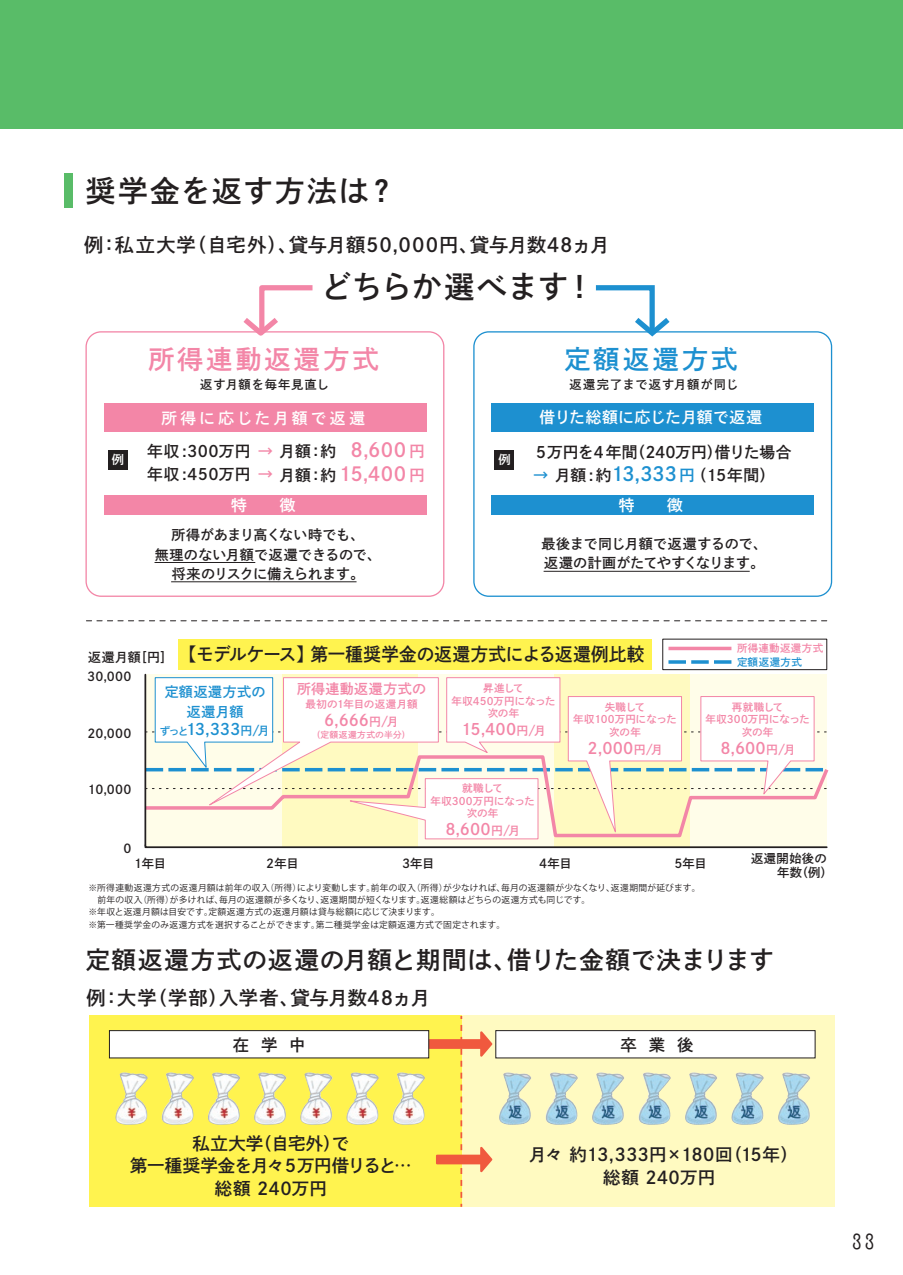
<style>
.page{position:relative;width:903px;height:1275px;background:#fff}
.page>*{position:absolute;margin:0;border:0;box-sizing:border-box;transform-origin:0 0}
.t1{font:30.28px "Shuei Go Kin Std B";letter-spacing:.015em;color:#231f20}
.t2{font:29.75px "Shuei Go Kin Std B";letter-spacing:.07em;color:#231f20}
.t3{font:26.25px "Shuei Go Kin Std B";letter-spacing:.11em;color:#f386a7}
.t4{font:26.25px "Shuei Go Kin Std B";letter-spacing:.125em;color:#1d90d0}
.t5{font:24.5px "Shuei Go Kin Std B";letter-spacing:.04em;color:#231f20}
.t6{font:19.25px "Shuei Go Kin Std B";letter-spacing:.01em;color:#231f20}
.t7{font:19.25px/24px "Shuei Go Kin Std B";letter-spacing:.03em;color:#f386a7;text-align:right}
.t8{font:19.25px "Shuei Go Kin Std B";color:#1d90d0}
.t9{font:19.25px "cinecaption";color:#231f20}
.t10{font:18.38px "Shuei Go Kin Std B";letter-spacing:.015em;color:#231f20;scale:.95 1}
.t11{font:17.5px/22.8px "Shuei Go Kin Std B";letter-spacing:.005em;color:#231f20;text-align:center}
.t12{font:16.45px "Shuei Go Kin Std B";color:#231f20}
.t13{font:15.75px "Shuei Go Kin Std B";letter-spacing:.015em;color:#f386a7}
.t14{font:15.75px/22.8px "Shuei Go Kin Std B";letter-spacing:.025em;color:#231f20}
.t15{font:15.75px "Shuei Go Kin Std B";letter-spacing:-.02em;color:#231f20}
.t16{font:15.75px "Shuei Go Kin Std B";letter-spacing:.03em;color:#fff}
.t17{font:15.75px "Shuei Go Kin Std B";color:#1d90d0}
.t18{font:15.75px "Shuei Go Kin Std B";letter-spacing:.205em;color:#fff}
.t19{font:15.75px "Shuei Go Kin Std B";letter-spacing:.05em;color:#fff}
.t20{font:15.75px "Shuei Go Kin Std B";color:#231f20}
.t21{font:14px/19.2px "Shuei Go Kin Std B";letter-spacing:-.005em;color:#231f20}
.t22{font:14px/19.2px "Shuei Go Kin Std B";letter-spacing:.035em;color:#1d90d0;text-align:center}
.t23{font:14px "Shuei Go Kin Std B";letter-spacing:.025em;color:#f386a7}
.t24{font:12.95px "Shuei Go Kin Std B";color:#231f20}
.t25{font:12.25px/14px "Shuei Go Kin Std B";letter-spacing:.025em;color:#231f20}
.t26{font:12.25px "Shuei Go Kin Std B";letter-spacing:.08em;color:#231f20}
.t27{font:12.25px "Shuei Go Kin Std B";letter-spacing:.06em;color:#231f20}
.t28{font:12.25px "Shuei Go Kin Std B";color:#fff}
.t29{font:10.5px/12.2px "Shuei Go Kin Std B";letter-spacing:.01em;color:#f386a7;text-align:center}
.t30{font:10.5px "Shuei Go Kin Std B";letter-spacing:.03em;color:#f386a7}
.t31{font:10.5px "Shuei Go Kin Std B";letter-spacing:.04em;color:#1d90d0}
.t32{font:8.75px/12.2px "Koz Go Pr 6 N";letter-spacing:.03em;color:#231f20}
.t33{font:8.75px "Shuei Go Kin Std B";letter-spacing:.035em;color:#f386a7}
.s1{font-size:15.75px}
.s2{font-size:15.75px;color:#231f20}
.s3{color:#f386a7}
.s4{color:#1d90d0}
.s5{font-size:10.5px}
.s6{font-size:11.9px}
</style>
<div class="page">
<div style="left:0;top:0;width:903px;height:129px;background:#59bc68"></div>
<div style="left:64px;top:173px;width:8px;height:34px;background:#59bc68"></div>
<div style="left:491px;top:403px;width:323px;height:29px;background:#1d90d0"></div>
<div style="left:90px;top:1015px;width:372px;height:192px;background:#fff34f"></div>
<div style="left:462px;top:1015px;width:372px;height:192px;background:#fffac1"></div>
<svg style="left:401px;top:1025px;width:91px;height:182px"></svg>
<div style="left:109px;top:1030px;width:320px;height:28px;background:#fff;border:1px solid #231f20"></div>
<div style="left:495px;top:1030px;width:320px;height:28px;background:#fff;border:1px solid #231f20"></div>
<img style="left:162px;top:1072px;width:32px;height:53px">
<img style="left:115px;top:1072px;width:32px;height:53px">
<img style="left:208px;top:1072px;width:32px;height:53px">
<img style="left:254px;top:1072px;width:32px;height:53px">
<img style="left:300px;top:1072px;width:32px;height:53px">
<img style="left:346px;top:1072px;width:32px;height:53px">
<img style="left:393px;top:1072px;width:32px;height:53px">
<img style="left:499px;top:1072px;width:32px;height:53px">
<img style="left:545px;top:1072px;width:32px;height:53px">
<img style="left:592px;top:1072px;width:32px;height:53px">
<img style="left:638px;top:1072px;width:32px;height:53px">
<img style="left:685px;top:1072px;width:32px;height:53px">
<img style="left:731px;top:1072px;width:32px;height:53px">
<img style="left:778px;top:1072px;width:32px;height:53px">
<div style="left:473px;top:331px;width:359px;height:266px;border:1px solid #1d90d0;border-radius:15px"></div>
<div style="left:179px;top:639px;width:473px;height:31px;background:#fff34f"></div>
<div style="left:491px;top:495px;width:323px;height:20px;background:#1d90d0"></div>
<div style="left:494px;top:450px;width:20px;height:20px;background:#231f20"></div>
<div style="left:104px;top:403px;width:323px;height:29px;background:#f386a7"></div>
<div style="left:85px;top:331px;width:359px;height:266px;border:1px solid #f386a7;border-radius:15px"></div>
<div style="left:104px;top:495px;width:323px;height:20px;background:#f386a7"></div>
<div style="left:108px;top:450px;width:20px;height:20px;background:#231f20"></div>
<svg style="left:86px;top:620px;width:741px;height:1px"></svg>
<svg style="left:591px;top:285px;width:84px;height:52px"></svg>
<svg style="left:238px;top:285px;width:80px;height:51px"></svg>
<hr style="left:155px;top:562px;width:100px;height:1px;background:#231f20">
<hr style="left:171px;top:581px;width:185px;height:1px;background:#231f20">
<hr style="left:544px;top:571px;width:206px;height:1px;background:#231f20">
<hr style="left:144px;top:675px;width:2px;height:170px;background:#231f20">
<svg style="left:144px;top:677px;width:684px;height:172px"></svg>
<div style="left:662px;top:639px;width:165px;height:31px;border:1px solid #231f20"></div>
<svg style="left:668px;top:660px;width:63px;height:4px"></svg>
<hr style="left:668px;top:647px;width:63px;height:3px;background:#f386a7">
<h2 class="t2" style="left:86px;top:170px;width:312px">奨学金を返す方法は？</h2>
<h3 class="t6" style="left:84px;top:232px;width:527px">例：私立大学（自宅外）、貸与月額50,000円、貸与月数48ヵ月</h3>
<h1 class="t1" style="left:321px;top:265px;width:275px">どちらか選べます！</h1>
<h3 class="t28" style="left:112px;top:451px;width:14px">例</h3>
<h3 class="t3" style="left:148px;top:341px;width:232px">所得連動返還方式</h3>
<h3 class="t27" style="left:200px;top:376px;width:130px">返す月額を毎年見直し</h3>
<h3 class="t18" style="left:162px;top:408px;width:205px">所得に応じた月額で返還</h3>
<h3 class="t7" style="left:280px;top:437px;width:147px">8,600 <span class="s1">円<br></span><span class="s2">月額:約</span> 15,400 <span class="s1">円</span></h3>
<h3 class="t14" style="left:147px;top:439px;width:190px">年収:300万円 <span class="s3">→</span> 月額:約年収:450万円 <span class="s3">→</span></h3>
<h3 class="t19" style="left:231px;top:494px;width:66px">特　　徴</h3>
<h3 class="t21" style="left:155px;top:525px;width:228px;text-align:center">所得があまり高くない時でも、<br>無理のない月額で返還できるので、将来のリスクに備えられます。</h3>
<h3 class="t28" style="left:498px;top:451px;width:14px">例</h3>
<h3 class="t4" style="left:564px;top:341px;width:174px">定額返還方式</h3>
<h3 class="t26" style="left:569px;top:376px;width:171px">返還完了まで返す月額が同じ</h3>
<h3 class="t16" style="left:539px;top:406px;width:224px">借りた総額に応じた月額で返還</h3>
<h3 class="t15" style="left:533px;top:441px;width:260px">５万円を４年間（240万円）借りた場合</h3>
<h3 class="t8" style="left:611px;top:461px;width:165px">13,333 <span class="s1">円</span><span class="s2">（15年間）</span></h3>
<h3 class="t20" style="left:533px;top:464px;width:80px"><span class="s4">→</span> 月額:約</h3>
<h3 class="t19" style="left:619px;top:494px;width:66px">特　　徴</h3>
<h3 class="t21" style="left:541px;top:534px;width:227px">最後まで同じ月額で返還するので、返還の計画がたてやすくなります。</h3>
<h3 class="t24" style="left:88px;top:648px;width:86px">返還月額［円］</h3>
<h3 class="t10" style="left:179px;top:641px;width:491px">【モデルケース】第一種奨学金の返還方式による返還例比較</h3>
<h3 class="t25" style="left:87px;top:670px;width:46px">30,000</h3>
<h3 class="t25" style="left:87px;top:726px;width:46px">20,000</h3>
<h3 class="t25" style="left:88px;top:782px;width:45px">10,000</h3>
<h3 class="t22" style="left:165px;top:682px;width:102px">定額返還方式の返還月額</h3>
<h3 class="t17" style="left:160px;top:718px;width:111px"><span class="s5">ずっと</span>13,333<span class="s6">円/月</span></h3>
<h3 class="t23" style="left:297px;top:679px;width:131px">所得連動返還方式の</h3>
<p class="t29" style="left:306px;top:698px;width:113px">最初の1年目の返還月額</p>
<p class="t33" style="left:317px;top:729px;width:90px">(定額返還方式の半分)</p>
<h3 class="t13" style="left:324px;top:710px;width:76px">6,666<span class="s6">円/月</span></h3>
<p class="t29" style="left:451px;top:682px;width:106px">昇進して<br>年収450万円になった次の年</p>
<h3 class="t13" style="left:462px;top:718px;width:86px">15,400<span class="s6">円/月</span></h3>
<p class="t29" style="left:430px;top:782px;width:106px">就職して<br>年収300万円になった次の年</p>
<h3 class="t13" style="left:445px;top:818px;width:77px">8,600<span class="s6">円/月</span></h3>
<p class="t29" style="left:573px;top:701px;width:105px">失職して<br>年収100万円になった次の年</p>
<h3 class="t13" style="left:588px;top:737px;width:77px">2,000<span class="s6">円/月</span></h3>
<p class="t30" style="left:737px;top:641px;width:88px">所得連動返還方式</p>
<p class="t31" style="left:737px;top:654px;width:66px">定額返還方式</p>
<p class="t29" style="left:705px;top:701px;width:106px">再就職して<br>年収300万円になった次の年</p>
<h3 class="t13" style="left:720px;top:737px;width:77px">8,600<span class="s6">円/月</span></h3>
<h3 class="t25" style="left:124px;top:841px;width:9px">0</h3>
<h3 class="t25" style="left:134px;top:856px;width:33px">1年目</h3>
<h3 class="t25" style="left:266px;top:856px;width:34px">2年目</h3>
<h3 class="t25" style="left:402px;top:856px;width:34px">3年目</h3>
<h3 class="t25" style="left:539px;top:856px;width:34px">4年目</h3>
<h3 class="t25" style="left:674px;top:856px;width:34px">5年目</h3>
<h3 class="t25" style="left:777px;top:851px;width:57px;text-indent:-26px">返還開始後の年数（例）</h3>
<p class="t32" style="left:89px;top:882px;width:614px">※所得連動返還方式の返還月額は前年の収入（所得）により変動します。前年の収入（所得）が少なければ、毎月の返還額が少なくなり、返還期間が延びます。　前年の収入（所得）が多ければ、毎月の返還額が多くなり、返還期間が短くなります。返還総額はどちらの返還方式も同じです。<br>※年収と返還月額は目安です。定額返還方式の返還月額は貸与総額に応じて決まります。<br>※第一種奨学金のみ返還方式を選択することができます。第二種奨学金は定額返還方式で固定されます。</p>
<h3 class="t5" style="left:86px;top:943px;width:715px">定額返還方式の返還の月額と期間は、借りた金額で決まります　</h3>
<h3 class="t6" style="left:86px;top:984px;width:345px">例：大学（学部）入学者、貸与月数48ヵ月</h3>
<h3 class="t12" style="left:233px;top:1033px;width:74px">在 学 中</h3>
<h3 class="t12" style="left:620px;top:1033px;width:74px">卒 業 後</h3>
<h3 class="t11" style="left:130px;top:1131px;width:283px">私立大学（自宅外）で<br>第一種奨学金を月々５万円借りると…総額 240万円</h3>
<h3 class="t11" style="left:529px;top:1143px;width:270px">月々 約13,333円×180回（15年）総額 240万円</h3>
<h3 class="t9" style="left:852px;top:1230px;width:24px">33</h3>
</div>
